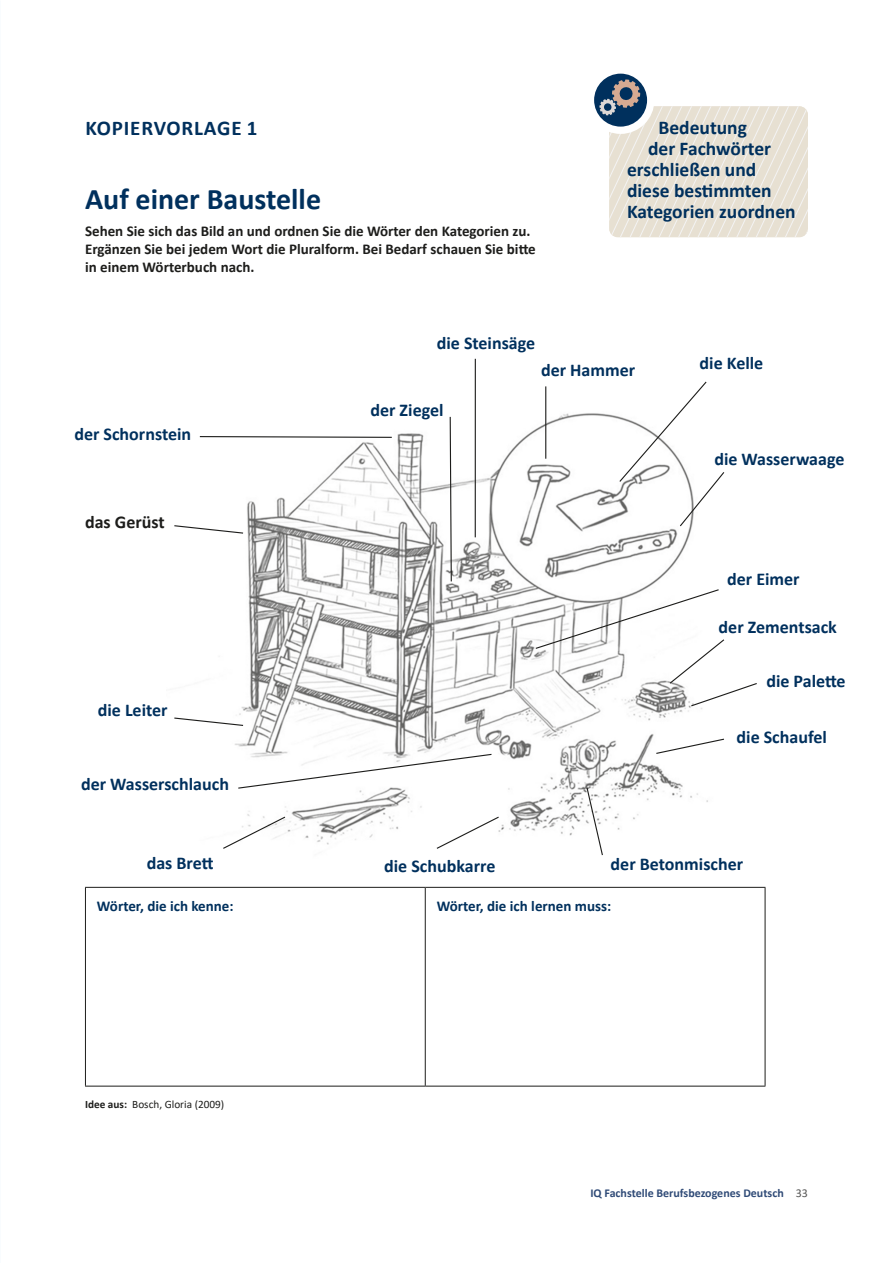
<style>
.page{position:relative;width:893px;height:1263px;background:#fff}
.page>*{position:absolute;margin:0;border:0;box-sizing:border-box;transform-origin:0 0}
.t1{font:700 30px "Calibri";color:#00305d}
.t2{font:700 21px "Calibri";letter-spacing:.04em;color:#00305d}
.t3{font:700 19.5px "Calibri";color:#00305d}
.t4{font:700 18px "Calibri";color:#00305d}
.t5{font:700 18px "Calibri";color:#1d1d1b}
.t6{font:700 15px/18px "Calibri";color:#1d1d1b}
.t7{font:700 15px "Calibri";color:#00305d}
.t8{font:700 12px "Calibri";color:#304b77}
.t9{font:11.25px "Calibri";color:#1d1d1b}
.s1{font-weight:700}
.s2{font-weight:400;color:#575756}
</style>
<div class="page">
<hr style="left:85px;top:887px;width:340px;height:1px;background:#1d1d1b">
<hr style="left:425px;top:887px;width:340px;height:1px;background:#1d1d1b">
<hr style="left:85px;top:1086px;width:340px;height:1px;background:#1d1d1b">
<hr style="left:425px;top:1086px;width:340px;height:1px;background:#1d1d1b">
<hr style="left:85px;top:888px;width:1px;height:198px;background:#1d1d1b">
<hr style="left:425px;top:888px;width:1px;height:198px;background:#1d1d1b">
<hr style="left:765px;top:888px;width:1px;height:198px;background:#1d1d1b">
<img style="left:235px;top:379px;width:473px;height:466px">
<svg style="left:199px;top:435px;width:194px;height:3px"></svg>
<hr style="left:475px;top:359px;width:1px;height:178px;background:#1d1d1b">
<svg style="left:449px;top:416px;width:3px;height:166px"></svg>
<svg style="left:586px;top:786px;width:18px;height:70px"></svg>
<svg style="left:435px;top:816px;width:65px;height:33px"></svg>
<svg style="left:237px;top:753px;width:256px;height:36px"></svg>
<svg style="left:223px;top:816px;width:63px;height:33px"></svg>
<svg style="left:655px;top:738px;width:69px;height:17px"></svg>
<svg style="left:174px;top:717px;width:70px;height:10px"></svg>
<svg style="left:174px;top:524px;width:70px;height:10px"></svg>
<svg style="left:534px;top:588px;width:223px;height:119px"></svg>
<hr style="left:545px;top:386px;width:1px;height:73px;background:#1d1d1b">
<svg style="left:618px;top:380px;width:107px;height:147px"></svg>
<svg style="left:590px;top:70px;width:61px;height:60px"></svg>
<div style="left:587px;top:66px;width:67px;height:68px;border:7px solid #fff;border-radius:50%"></div>
<svg style="left:599px;top:79px;width:209px;height:158px"></svg>
<p class="t2" style="left:85px;top:113px;width:173px">KOPIERVORLAGE 1</p>
<h1 class="t1" style="left:85px;top:178px;width:237px">Auf einer Baustelle</h1>
<p class="t6" style="left:85px;top:222px;width:452px">Sehen Sie sich das Bild an und ordnen Sie die Wörter den Kategorien zu.<br>Ergänzen Sie bei jedem Wort die Pluralform. Bei Bedarf schauen Sie bitte in einem Wörterbuch nach.</p>
<p class="t4" style="left:437px;top:330px;width:100px">die Steinsäge</p>
<p class="t3" style="left:658px;top:113px;width:90px">Bedeutung</p>
<p class="t3" style="left:648px;top:134px;width:125px">der Fachwörter</p>
<p class="t3" style="left:627px;top:155px;width:131px">erschließen und</p>
<p class="t3" style="left:627px;top:176px;width:146px">diese bestimmten</p>
<p class="t3" style="left:627px;top:197px;width:170px">Kategorien zuordnen</p>
<p class="t4" style="left:74px;top:422px;width:118px">der Schornstein</p>
<p class="t5" style="left:85px;top:509px;width:81px">das Gerüst</p>
<p class="t4" style="left:98px;top:697px;width:71px">die Leiter</p>
<p class="t4" style="left:81px;top:771px;width:149px">der Wasserschlauch</p>
<p class="t4" style="left:147px;top:850px;width:68px">das Brett</p>
<p class="t4" style="left:370px;top:397px;width:75px">der Ziegel</p>
<p class="t4" style="left:384px;top:853px;width:113px">die Schubkarre</p>
<p class="t4" style="left:541px;top:357px;width:96px">der Hammer</p>
<p class="t4" style="left:700px;top:350px;width:65px">die Kelle</p>
<p class="t4" style="left:714px;top:446px;width:132px">die Wasserwaage</p>
<p class="t4" style="left:727px;top:566px;width:74px">der Eimer</p>
<p class="t4" style="left:719px;top:614px;width:120px">der Zementsack</p>
<p class="t4" style="left:766px;top:668px;width:81px">die Palette</p>
<p class="t4" style="left:737px;top:725px;width:92px">die Schaufel</p>
<p class="t4" style="left:611px;top:851px;width:134px">der Betonmischer</p>
<p class="t7" style="left:97px;top:896px;width:138px">Wörter, die ich kenne:</p>
<p class="t7" style="left:437px;top:896px;width:176px">Wörter, die ich lernen muss:</p>
<p class="t9" style="left:85px;top:1096px;width:141px"><span class="s1">Idee aus:</span> Bosch, Gloria (2009)</p>
<p class="t8" style="left:590px;top:1184px;width:219px">IQ Fachstelle Berufsbezogenes Deutsch <span class="s2">33</span></p>
</div>
